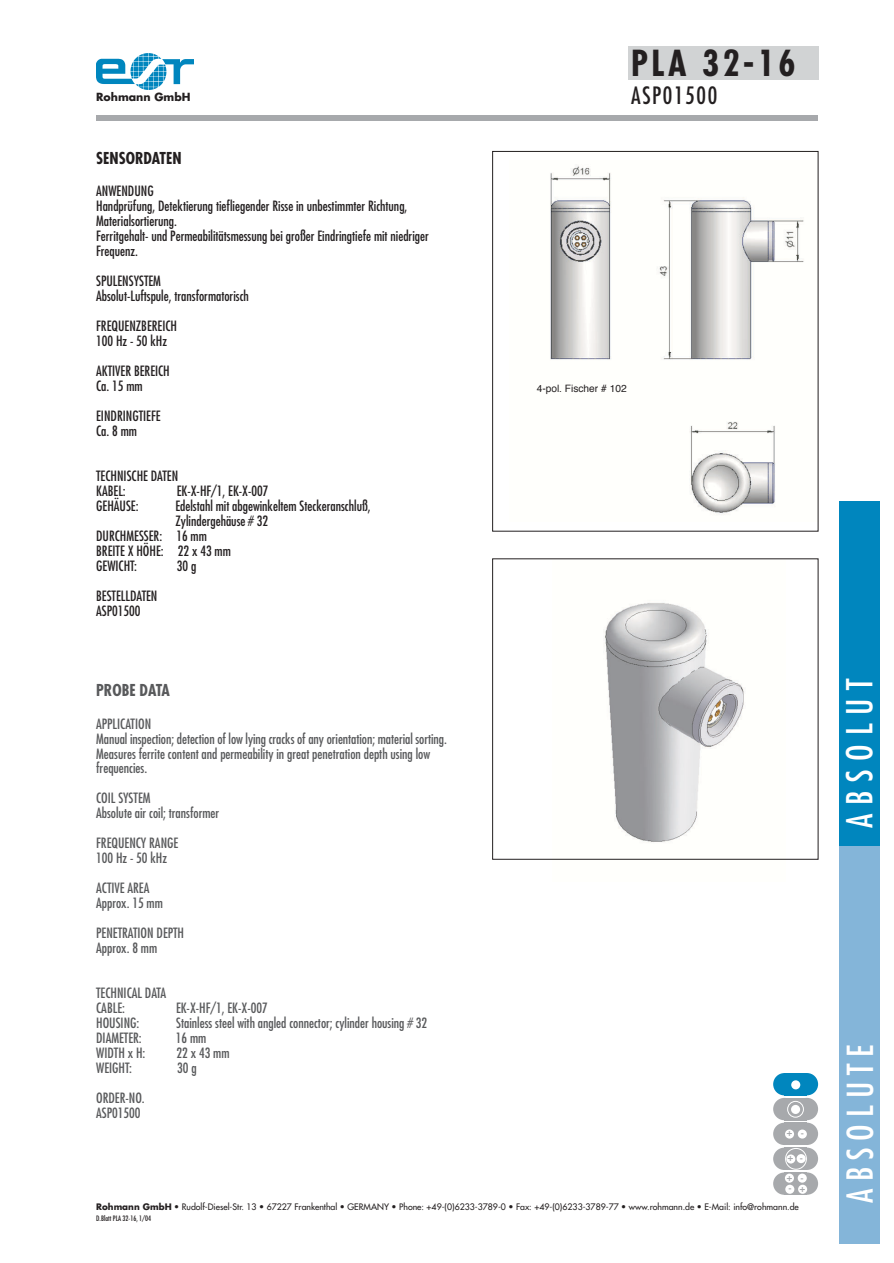
<style>
.page{position:relative;width:894px;height:1263px;background:#fff}
.page>*{position:absolute;margin:0;border:0;box-sizing:border-box;transform-origin:0 0}
.t1{font:700 condensed 34.95px "Futura";letter-spacing:.1em;color:#231f20}
.t2{font:condensed 34.95px "Futura";letter-spacing:.2em;color:#fff}
.t3{font:condensed 34.95px "Futura";letter-spacing:.25em;color:#fff}
.t4{font:condensed 23.25px "Futura";letter-spacing:.07em;color:#231f20}
.t5{font:700 condensed 16.05px "Futura";color:#231f20}
.t6{font:700 condensed 16.05px "Futura";color:#58595b}
.t7{font:condensed 13.8px/15px "Futura";color:#231f20}
.t8{font:condensed 13.8px/15px "Futura";color:#58595b}
.t9{font:700 10.95px "Futura";color:#231f20}
.t10{font:10.2px "Helvetica";color:#231f20}
.t11{font:700 9.6px "Times";color:#a7a9ac}
.t12{font:8.7px "Futura";color:#231f20}
.t13{font:condensed 7.2px "Futura";color:#231f20}
.s1{font-weight:700}
</style>
<div class="page">
<div style="left:628px;top:46px;width:190px;height:33px;background:#d1d3d4"></div>
<img style="left:96px;top:54px;width:97px;height:36px">
<div style="left:96px;top:115px;width:722px;height:6px;background:#a7a9ac"></div>
<div style="left:840px;top:501px;width:40px;height:346px;background:#0086be"></div>
<div style="left:840px;top:846px;width:40px;height:398px;background:#84b5d9"></div>
<svg style="left:492px;top:151px;width:327px;height:709px"></svg>
<div style="left:773px;top:1172px;width:23px;height:23px;background:#a7a9ac;border-radius:50%"></div>
<div style="left:784px;top:1172px;width:23px;height:23px;background:#a7a9ac"></div>
<div style="left:796px;top:1172px;width:22px;height:23px;background:#a7a9ac;border-radius:50%"></div>
<div style="left:798px;top:1174px;width:9px;height:9px;background:#fff;border-radius:50%"></div>
<div style="left:785px;top:1174px;width:9px;height:9px;background:#fff;border-radius:50%"></div>
<div style="left:798px;top:1185px;width:9px;height:9px;background:#fff;border-radius:50%"></div>
<div style="left:785px;top:1185px;width:9px;height:9px;background:#fff;border-radius:50%"></div>
<div style="left:773px;top:1148px;width:23px;height:22px;background:#a7a9ac;border-radius:50%"></div>
<svg style="left:785px;top:1148px;width:19px;height:22px"></svg>
<div style="left:796px;top:1148px;width:22px;height:22px;background:#a7a9ac;border-radius:50%"></div>
<div style="left:797px;top:1154px;width:9px;height:9px;background:#fff;border-radius:50%"></div>
<div style="left:786px;top:1154px;width:9px;height:10px;background:#fff;border-radius:50%"></div>
<div style="left:785px;top:1148px;width:22px;height:21px;border:1px solid #fff;border-radius:50%"></div>
<div style="left:773px;top:1123px;width:23px;height:22px;background:#a7a9ac;border-radius:50%"></div>
<div style="left:784px;top:1123px;width:23px;height:22px;background:#a7a9ac"></div>
<div style="left:796px;top:1123px;width:22px;height:22px;background:#a7a9ac;border-radius:50%"></div>
<div style="left:798px;top:1130px;width:9px;height:9px;background:#fff;border-radius:50%"></div>
<div style="left:785px;top:1130px;width:9px;height:9px;background:#fff;border-radius:50%"></div>
<div style="left:773px;top:1098px;width:23px;height:22px;background:#a7a9ac;border-radius:50%"></div>
<div style="left:784px;top:1098px;width:23px;height:22px;background:#a7a9ac"></div>
<div style="left:796px;top:1098px;width:22px;height:22px;background:#a7a9ac;border-radius:50%"></div>
<div style="left:791px;top:1105px;width:9px;height:9px;background:#fff;border-radius:50%"></div>
<div style="left:787px;top:1101px;width:17px;height:16px;border:1px solid #fff;border-radius:50%"></div>
<div style="left:773px;top:1073px;width:23px;height:22px;background:#0086be;border-radius:50%"></div>
<div style="left:784px;top:1073px;width:23px;height:22px;background:#0086be"></div>
<div style="left:796px;top:1073px;width:22px;height:22px;background:#0086be;border-radius:50%"></div>
<div style="left:791px;top:1080px;width:9px;height:9px;background:#fff;border-radius:50%"></div>
<p class="t9" style="left:96px;top:92px;width:96px">Rohmann GmbH</p>
<p class="t5" style="left:96px;top:151px;width:87px">SENSORDATEN</p>
<p class="t7" style="left:96px;top:185px;width:334px">ANWENDUNG<br>Handprüfung, Detektierung tiefliegender Risse in unbestimmter Richtung, Materialsortierung.<br>Ferritgehalt- und Permeabilitätsmessung bei großer Eindringtiefe mit niedriger Frequenz.</p>
<p class="t7" style="left:96px;top:275px;width:154px">SPULENSYSTEM<br>Absolut-Luftspule, transformatorisch</p>
<p class="t7" style="left:96px;top:320px;width:82px">FREQUENZBEREICH<br>100 Hz - 50 kHz</p>
<p class="t7" style="left:96px;top:365px;width:75px">AKTIVER BEREICH<br>Ca. 15 mm</p>
<p class="t7" style="left:96px;top:410px;width:66px">EINDRINGTIEFE<br>Ca. 8 mm</p>
<p class="t7" style="left:96px;top:470px;width:84px">TECHNISCHE DATEN<br>KABEL:</p>
<p class="t7" style="left:177px;top:485px;width:93px">EK-X-HF/1, EK-X-007</p>
<p class="t7" style="left:96px;top:500px;width:44px">GEHÄUSE:</p>
<p class="t7" style="left:175px;top:500px;width:197px">Edelstahl mit abgewinkeltem Steckeranschluß,</p>
<p class="t7" style="left:176px;top:515px;width:94px">Zylindergehäuse # 32</p>
<p class="t7" style="left:96px;top:530px;width:112px">DURCHMESSER: 16 mm</p>
<p class="t7" style="left:96px;top:545px;width:136px">BREITE X HÖHE: 22 x 43 mm</p>
<p class="t7" style="left:96px;top:560px;width:42px">GEWICHT:</p>
<p class="t7" style="left:177px;top:560px;width:21px">30 g</p>
<p class="t7" style="left:96px;top:590px;width:63px">BESTELLDATEN<br>ASP01500</p>
<p class="t6" style="left:96px;top:683px;width:75px">PROBE DATA</p>
<p class="t8" style="left:96px;top:717px;width:352px">APPLICATION<br>Manual inspection; detection of low lying cracks of any orientation; material sorting.<br>Measures ferrite content and permeability in great penetration depth using low frequencies.</p>
<p class="t8" style="left:96px;top:792px;width:125px">COIL SYSTEM<br>Absolute air coil; transformer</p>
<p class="t8" style="left:96px;top:837px;width:84px">FREQUENCY RANGE<br>100 Hz - 50 kHz</p>
<p class="t8" style="left:96px;top:882px;width:68px">ACTIVE AREA<br>Approx. 15 mm</p>
<p class="t8" style="left:96px;top:927px;width:89px">PENETRATION DEPTH<br>Approx. 8 mm</p>
<p class="t8" style="left:96px;top:987px;width:72px">TECHNICAL DATA<br>CABLE:</p>
<p class="t8" style="left:176px;top:1002px;width:93px">EK-X-HF/1, EK-X-007</p>
<p class="t8" style="left:96px;top:1017px;width:45px">HOUSING:</p>
<p class="t8" style="left:176px;top:1017px;width:253px">Stainless steel with angled connector; cylinder housing # 32</p>
<p class="t8" style="left:96px;top:1032px;width:47px">DIAMETER:</p>
<p class="t8" style="left:176px;top:1032px;width:32px">16 mm</p>
<p class="t8" style="left:96px;top:1047px;width:51px">WIDTH x H:</p>
<p class="t8" style="left:177px;top:1047px;width:54px">22 x 43 mm</p>
<p class="t8" style="left:96px;top:1062px;width:37px">WEIGHT:</p>
<p class="t8" style="left:177px;top:1062px;width:21px">30 g</p>
<p class="t8" style="left:96px;top:1092px;width:50px">ORDER-NO.<br>ASP01500</p>
<p class="t1" style="left:631px;top:48px;width:166px">PLA 32-16</p>
<p class="t4" style="left:631px;top:85px;width:88px">ASP01500</p>
<p class="t10" style="left:537px;top:385px;width:92px">4-pol. Fischer # 102</p>
<p class="t11" style="left:787px;top:1129px;width:19px">+ -</p>
<p class="t11" style="left:788px;top:1154px;width:17px">+ -</p>
<p class="t11" style="left:787px;top:1174px;width:18px">+ -</p>
<p class="t11" style="left:788px;top:1184px;width:18px">- +</p>
<p class="t12" style="left:96px;top:1202px;width:704px"><span class="s1">Rohmann GmbH</span> • Rudolf-Diesel-Str. 13 • 67227 Frankenthal • GERMANY • Phone: +49-(0)6233-3789-0 • Fax: +49-(0)6233-3789-77 • www.rohmann.de • E-Mail: info@rohmann.de</p>
<p class="t13" style="left:96px;top:1215px;width:57px">D.Blatt PLA 32-16, 1/04</p>
<p class="t3" style="left:844px;top:828px;width:151px;rotate:-90deg">ABSOLUT</p>
<p class="t2" style="left:844px;top:1203px;width:160px;rotate:-90deg">ABSOLUTE</p>
</div>
